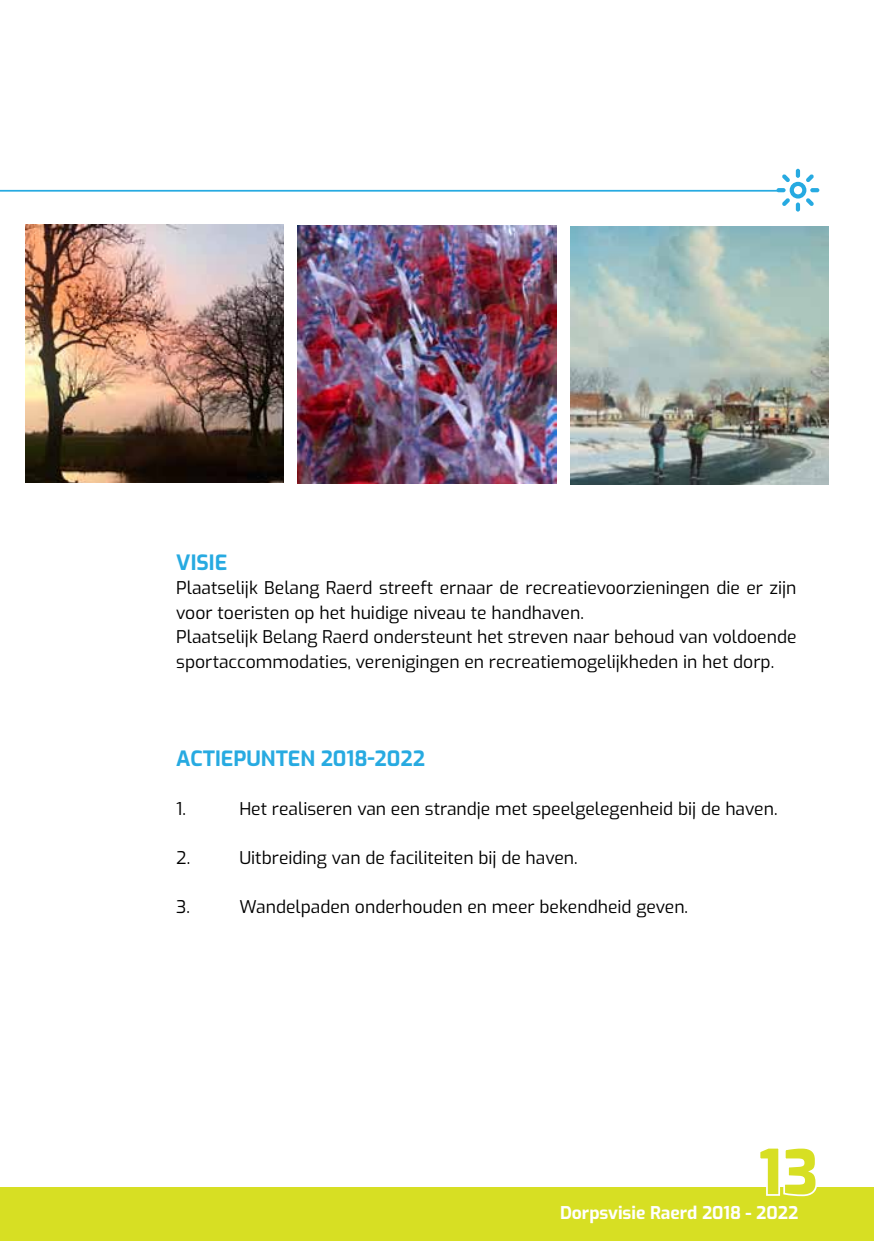
<style>
.page{position:relative;width:874px;height:1241px;background:#fff}
.page>*{position:absolute;margin:0;border:0;box-sizing:border-box;transform-origin:0 0}
.t1{font:700 21px "Exo";color:#27aae1}
.t2{font:17.5px/24.5px "Exo";color:#000}
.t3{font:700 17.5px "Exo";color:#fff}
</style>
<div class="page">
<img style="left:25px;top:224px;width:258px;height:258px">
<div style="left:0;top:1186px;width:873px;height:54px;background:#d7df23"></div>
<hr style="left:0;top:190px;width:779px;height:2px;background:#27aae1">
<svg style="left:757px;top:1148px;width:60px;height:48px"></svg>
<svg style="left:809px;top:188px;width:10px;height:4px"></svg>
<svg style="left:776px;top:169px;width:37px;height:42px"></svg>
<img style="left:298px;top:225px;width:258px;height:258px">
<img style="left:570px;top:226px;width:258px;height:258px">
<p class="t1" style="left:176px;top:546px;width:52px">Visie</p>
<p class="t2" style="left:176px;top:574px;width:621px">Plaatselijk Belang Raerd streeft ernaar de recreatievoorzieningen die er zijn voor toeristen op het huidige niveau te handhaven.<br>Plaatselijk Belang Raerd ondersteunt het streven naar behoud van voldoende sportaccommodaties, verenigingen en recreatiemogelijkheden in het dorp.</p>
<p class="t1" style="left:176px;top:742px;width:250px">Actiepunten 2018-2022</p>
<p class="t2" style="left:176px;top:795px;width:11px">1.</p>
<p class="t2" style="left:239px;top:795px;width:539px">Het realiseren van een strandje met speelgelegenheid bij de haven.</p>
<p class="t2" style="left:176px;top:844px;width:15px">2.</p>
<p class="t2" style="left:239px;top:844px;width:340px">Uitbreiding van de faciliteiten bij de haven.</p>
<p class="t2" style="left:176px;top:893px;width:15px">3.</p>
<p class="t2" style="left:239px;top:893px;width:450px">Wandelpaden onderhouden en meer bekendheid geven.</p>
<p class="t3" style="left:560px;top:1198px;width:240px">Dorpsvisie Raerd 2018 - 2022</p>
</div>
